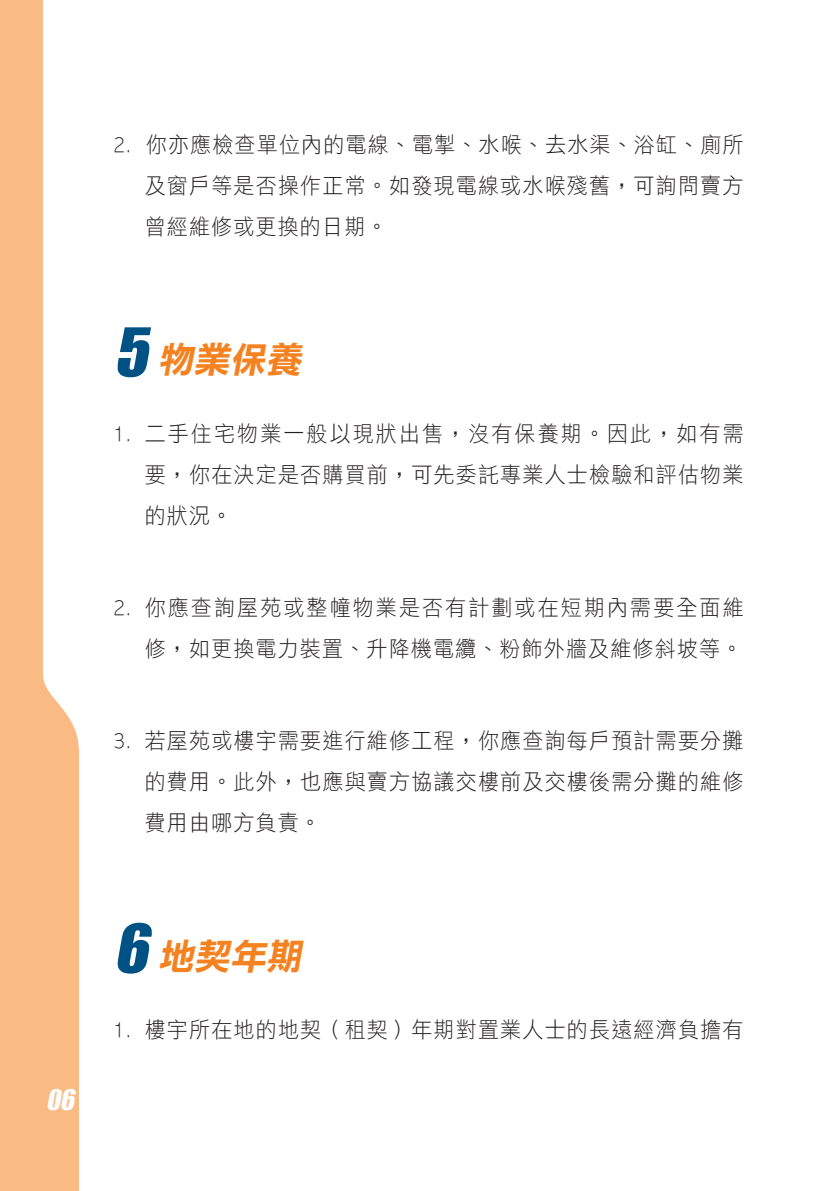
<style>
.page{position:relative;width:840px;height:1191px;background:#fff}
.page>*{position:absolute;margin:0;border:0;box-sizing:border-box;transform-origin:0 0}
.Heading_Num{font:italic 36px "DF Li Hei Bd HK BF";color:#f58220}
.t1{font:italic 26px "Impact";color:#fff}
.t2{font:22px/41px "DF Li Hei Lt HK BF";letter-spacing:.06em;color:#231f20;text-align:justify;scale:.95 1}
.t3{font:22px/41px "DF Li Hei Lt HK BF";letter-spacing:.105em;color:#231f20;text-align:right;scale:.95 1}
.s1{font-family:"Impact";font-size:62px;color:#005285}
</style>
<div class="page">
<svg style="left:0;top:0;width:79px;height:1191px;fill:#f9ba84"></svg>
<p class="t1" style="left:46px;top:1079px;width:36px">06</p>
<p class="t2" style="left:145px;top:125px;width:631px;text-indent:-31px">2. 你亦應檢查單位內的電線、電掣、水喉、去水渠、浴缸、廁所及窗戶等是否操作正常。如發現電線或水喉殘舊，可詢問賣方曾經維修或更換的日期。</p>
<p class="Heading_Num" style="left:113px;top:341px;width:196px"><span class="s1">5</span> 物業保養</p>
<p class="t2" style="left:145px;top:414px;width:631px;text-indent:-31px">1. 二手住宅物業一般以現狀出售，沒有保養期。因此，如有需要，你在決定是否購買前，可先委託專業人士檢驗和評估物業的狀況。</p>
<p class="t3" style="left:113px;top:588px;width:664px">2. 你應查詢屋苑或整幢物業是否有計劃或在短期內需要全面維修，如更換電力裝置、升降機電纜、粉飾外牆及維修斜坡等。</p>
<p class="t2" style="left:145px;top:721px;width:631px;text-indent:-31px">3. 若屋苑或樓宇需要進行維修工程，你應查詢每戶預計需要分攤的費用。此外，也應與賣方協議交樓前及交樓後需分攤的維修費用由哪方負責。</p>
<p class="Heading_Num" style="left:113px;top:938px;width:197px"><span class="s1">6</span> 地契年期</p>
<p class="t2" style="left:113px;top:1010px;width:664px">1. 樓宇所在地的地契（租契）年期對置業人士的長遠經濟負擔有</p>
</div>
